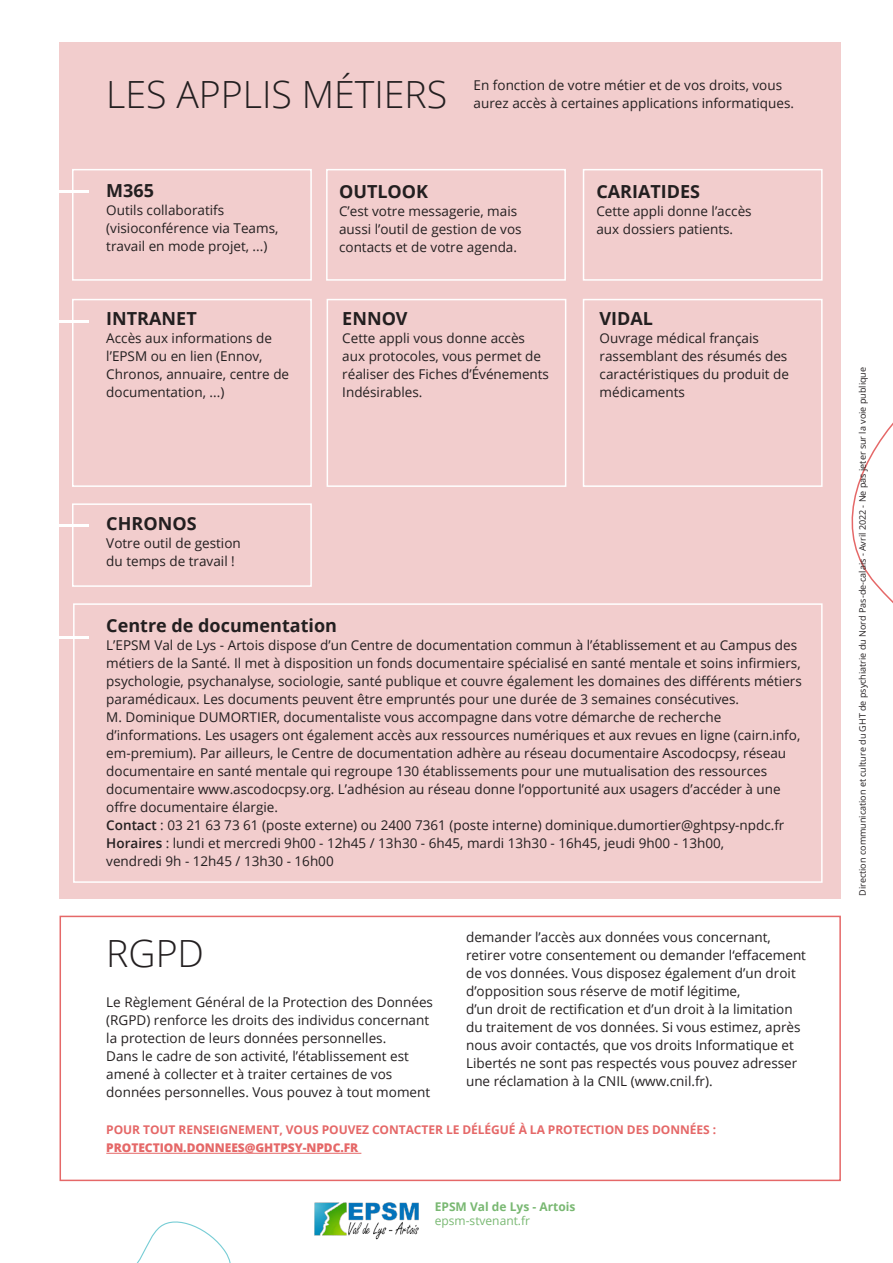
<style>
.page{position:relative;width:893px;height:1263px;background:#fff}
.page>*{position:absolute;margin:0;border:0;box-sizing:border-box;transform-origin:0 0}
.t1{font:300 37.5px "Open Sans";color:#231f20}
.t2{font:700 18px "Open Sans";color:#231f20}
.t3{font:13.5px/18px "Open Sans";color:#231f20}
.t4{font:700 12px "Open Sans";letter-spacing:-.005em;color:#e56868}
.t5{font:800 12px "Open Sans";letter-spacing:-.005em;color:#e56868}
.t6{font:700 12px "Open Sans";color:#79b872}
.t7{font:12px "Open Sans";color:#79b872}
.t8{font:9px "Open Sans";color:#231f20}
.s1{font-weight:600}
</style>
<div class="page">
<div style="left:60px;top:42px;width:781px;height:857px;background:#f2cdcd"></div>
<svg style="left:137px;top:1221px;width:94px;height:42px"></svg>
<svg style="left:851px;top:422px;width:42px;height:181px"></svg>
<hr style="left:58px;top:190px;width:30px;height:3px;background:#fff">
<hr style="left:58px;top:320px;width:30px;height:3px;background:#fff">
<div style="left:72px;top:503px;width:240px;height:84px;border:2px solid #fff"></div>
<hr style="left:58px;top:525px;width:30px;height:2px;background:#fff">
<div style="left:327px;top:299px;width:239px;height:188px;border:2px solid #fff"></div>
<div style="left:583px;top:299px;width:240px;height:188px;border:2px solid #fff"></div>
<div style="left:73px;top:603px;width:750px;height:280px;border:2px solid #fff"></div>
<hr style="left:58px;top:636px;width:30px;height:3px;background:#fff">
<hr style="left:106px;top:1153px;width:255px;height:1px;background:#e56868">
<div style="left:72px;top:169px;width:240px;height:112px;border:2px solid #fff"></div>
<div style="left:326px;top:169px;width:240px;height:112px;border:2px solid #fff"></div>
<div style="left:583px;top:169px;width:240px;height:112px;border:2px solid #fff"></div>
<div style="left:72px;top:299px;width:240px;height:188px;border:2px solid #fff"></div>
<div style="left:60px;top:916px;width:781px;height:265px;border:2px solid #e56868"></div>
<img style="left:314px;top:1202px;width:105px;height:38px">
<p class="t1" style="left:106px;top:69px;width:342px">LES APPLIS MÉTIERS</p>
<p class="t3" style="left:474px;top:76px;width:310px">En fonction de votre métier et de vos droits, vous</p>
<p class="t3" style="left:474px;top:94px;width:322px">aurez accès à certaines applications informatiques.</p>
<p class="t2" style="left:106px;top:177px;width:49px">M365</p>
<p class="t3" style="left:106px;top:200px;width:174px">Outils collaboratifs (visioconférence via Teams, travail en mode projet, ...)</p>
<p class="t2" style="left:106px;top:306px;width:92px">INTRANET</p>
<p class="t3" style="left:106px;top:329px;width:184px">Accès aux informations de l’EPSM ou en lien (Ennov,<br>Chronos, annuaire, centre de documentation, ...)</p>
<p class="t2" style="left:106px;top:511px;width:92px">CHRONOS</p>
<p class="t3" style="left:106px;top:534px;width:136px">Votre outil de gestion du temps de travail !</p>
<p class="t2" style="left:339px;top:178px;width:91px">OUTLOOK</p>
<p class="t3" style="left:339px;top:201px;width:184px">C’est votre messagerie, mais aussi l’outil de gestion de vos contacts et de votre agenda.</p>
<p class="t2" style="left:342px;top:306px;width:67px">ENNOV</p>
<p class="t3" style="left:342px;top:329px;width:208px">Cette appli vous donne accès aux protocoles, vous permet de réaliser des Fiches d’Événements<br>Indésirables.</p>
<p class="t2" style="left:596px;top:178px;width:105px">CARIATIDES</p>
<p class="t3" style="left:596px;top:201px;width:157px">Cette appli donne l’accès</p>
<p class="t3" style="left:596px;top:219px;width:138px">aux dossiers patients.</p>
<p class="t2" style="left:600px;top:306px;width:55px">VIDAL</p>
<p class="t3" style="left:600px;top:329px;width:191px">Ouvrage médical français rassemblant des résumés des caractéristiques du produit de médicaments</p>
<p class="t2" style="left:106px;top:613px;width:232px">Centre de documentation</p>
<p class="t3" style="left:106px;top:636px;width:697px">L’EPSM Val de Lys - Artois dispose d’un Centre de documentation commun à l’établissement et au Campus des métiers de la Santé. Il met à disposition un fonds documentaire spécialisé en santé mentale et soins infirmiers, psychologie, psychanalyse, sociologie, santé publique et couvre également les domaines des différents métiers paramédicaux. Les documents peuvent être empruntés pour une durée de 3 semaines consécutives.</p>
<p class="t3" style="left:106px;top:708px;width:695px">M. Dominique DUMORTIER, documentaliste vous accompagne dans votre démarche de recherche d’informations. Les usagers ont également accès aux ressources numériques et aux revues en ligne (cairn.info, em-premium). Par ailleurs, le Centre de documentation adhère au réseau documentaire Ascodocpsy, réseau documentaire en santé mentale qui regroupe 130 établissements pour une mutualisation des ressources documentaire www.ascodocpsy.org. L’adhésion au réseau donne l’opportunité aux usagers d’accéder à une offre documentaire élargie.</p>
<p class="t3" style="left:106px;top:816px;width:680px"><span class="s1">Contact</span> : 03 21 63 73 61 (poste externe) ou 2400 7361 (poste interne) dominique.dumortier@ghtpsy-npdc.fr</p>
<p class="t3" style="left:106px;top:834px;width:619px"><span class="s1">Horaires</span> : lundi et mercredi 9h00 - 12h45 / 13h30 - 6h45, mardi 13h30 - 16h45, jeudi 9h00 - 13h00,</p>
<p class="t3" style="left:106px;top:852px;width:229px">vendredi 9h - 12h45 / 13h30 - 16h00</p>
<p class="t1" style="left:106px;top:928px;width:99px">RGPD</p>
<p class="t3" style="left:106px;top:992px;width:328px">Le Règlement Général de la Protection des Données (RGPD) renforce les droits des individus concernant la protection de leurs données personnelles.<br>Dans le cadre de son activité, l’établissement est amené à collecter et à traiter certaines de vos données personnelles. Vous pouvez à tout moment</p>
<p class="t3" style="left:466px;top:928px;width:341px">demander l’accès aux données vous concernant, retirer votre consentement ou demander l‘effacement de vos données. Vous disposez également d’un droit d’opposition sous réserve de motif légitime,<br>d’un droit de rectification et d’un droit à la limitation du traitement de vos données. Si vous estimez, après nous avoir contactés, que vos droits Informatique et Libertés ne sont pas respectés vous pouvez adresser une réclamation à la CNIL (www.cnil.fr).</p>
<p class="t4" style="left:106px;top:1121px;width:611px">POUR TOUT RENSEIGNEMENT, VOUS POUVEZ CONTACTER LE DÉLÉGUÉ À LA PROTECTION DES DONNÉES :</p>
<p class="t5" style="left:106px;top:1139px;width:254px">PROTECTION.DONNEES@GHTPSY-NPDC.FR</p>
<p class="t6" style="left:435px;top:1198px;width:142px">EPSM Val de Lys - Artois</p>
<p class="t7" style="left:435px;top:1212px;width:97px">epsm-stvenant.fr</p>
<p class="t8" style="left:856px;top:896px;width:530px;rotate:-90deg">Direction communication et culture du GHT de psychiatrie du Nord Pas-de-calais - Avril 2022 - Ne pas jeter sur la voie publique</p>
</div>
